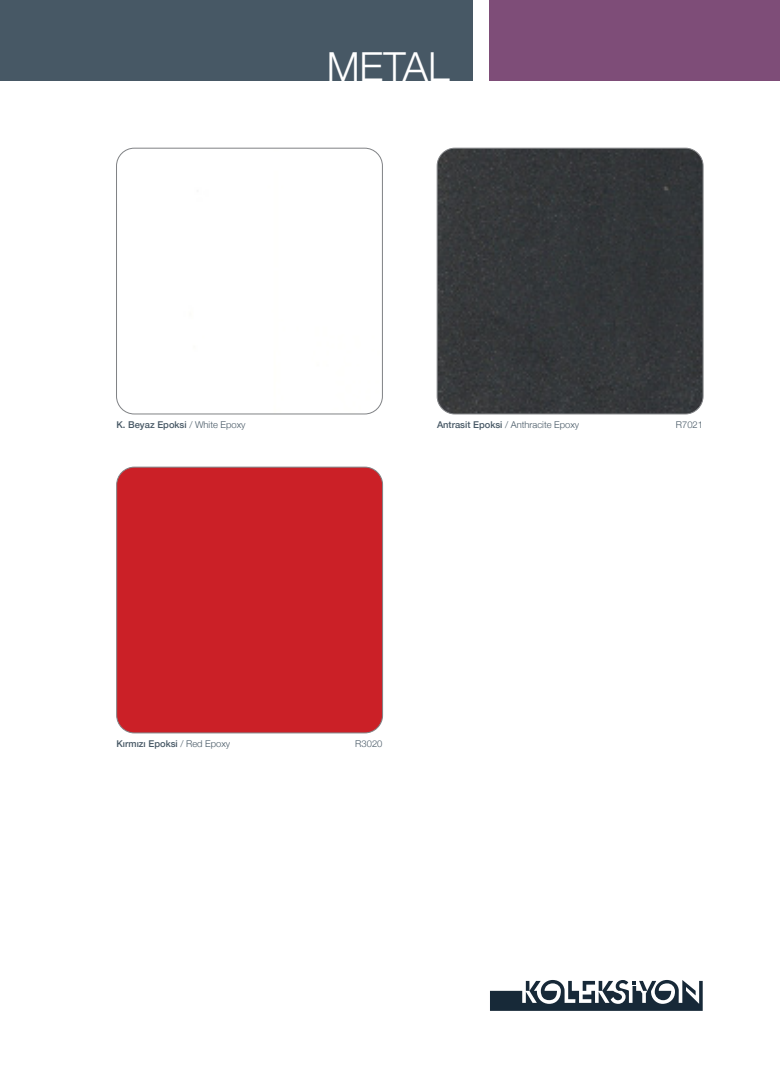
<style>
.page{position:relative;width:780px;height:1088px;background:#fff}
.page>*{position:absolute;margin:0;border:0;box-sizing:border-box;transform-origin:0 0}
.t1{font:300 40px "Helvetica Neue";color:#fff}
.t2{font:500 9.38px "Helvetica Neue";color:#475865}
.t3{font:300 9.38px "Helvetica Neue";color:#475865}
.s1{font-weight:300}
.s2{font-weight:500}
</style>
<div class="page">
<div style="left:0;top:0;width:472px;height:81px;background:#475865"></div>
<div style="left:489px;top:0;width:291px;height:81px;background:#7e4d78"></div>
<svg style="left:490px;top:980px;width:212px;height:31px"></svg>
<div style="left:117px;top:467px;width:265px;height:266px;background:#cb2027"></div>
<div style="left:116px;top:467px;width:267px;height:266px;border:1px solid #808285;border-radius:18px"></div>
<div style="left:437px;top:148px;width:266px;height:266px;background:#34373a"></div>
<div style="left:437px;top:148px;width:266px;height:266px;border:1px solid #808285;border-radius:18px"></div>
<div style="left:116px;top:148px;width:266px;height:266px;border:1px solid #808285;border-radius:18px"></div>
<p class="t1" style="left:327px;top:34px;width:124px">METAL</p>
<p class="t2" style="left:116px;top:417px;width:131px">K. Beyaz Epoksi <span class="s1">/ White Epoxy</span></p>
<p class="t3" style="left:437px;top:417px;width:144px"><span class="s2">Antrasit Epoksi</span> / Anthracite Epoxy</p>
<p class="t3" style="left:676px;top:417px;width:29px">R7021</p>
<p class="t2" style="left:116px;top:736px;width:115px">Kırmızı Epoksi <span class="s1">/ Red Epoxy</span></p>
<p class="t3" style="left:355px;top:736px;width:29px">R3020</p>
</div>
